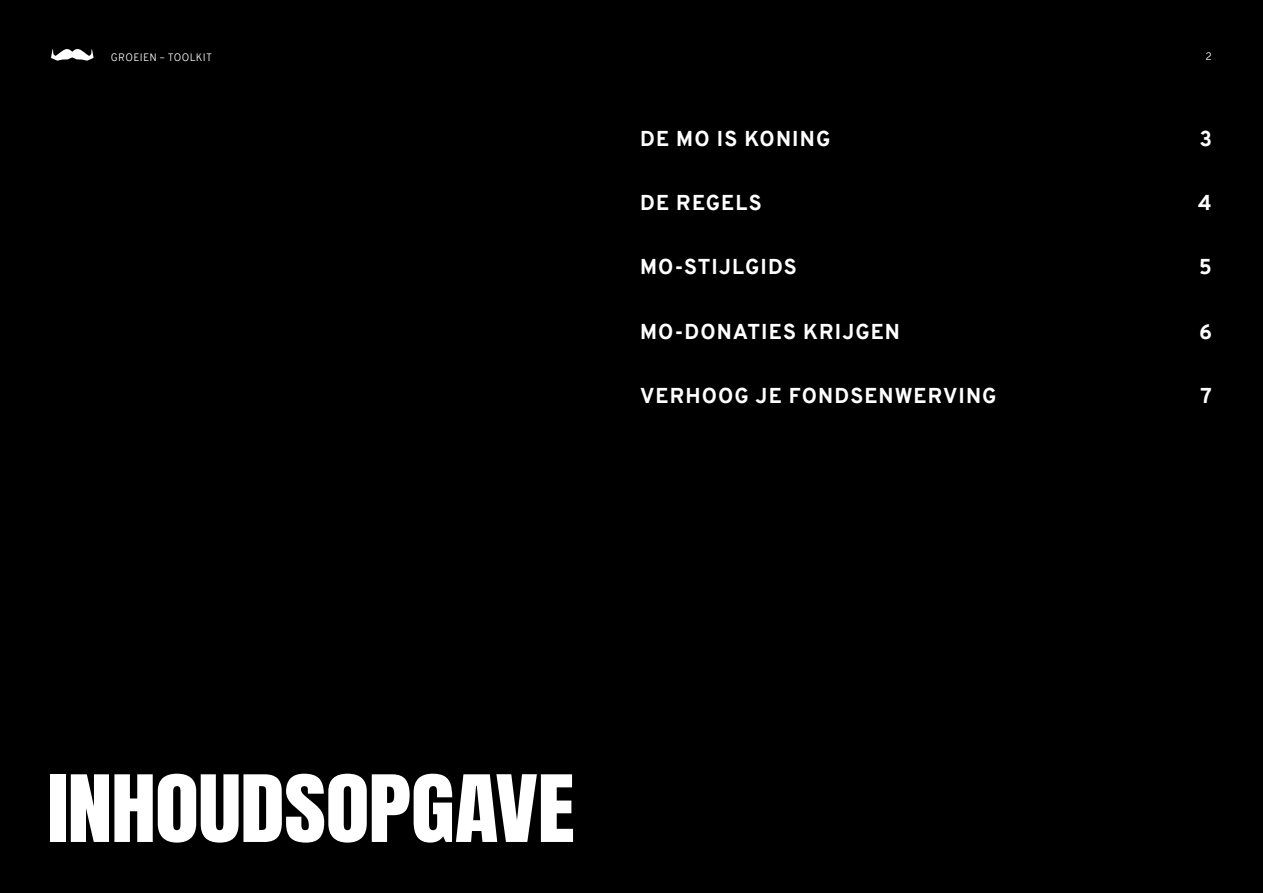
<style>
.page{position:relative;width:1263px;height:893px;background:#000}
.page>*{position:absolute;margin:0;border:0;box-sizing:border-box;transform-origin:0 0}
.t1{font:78.75px "Anton";letter-spacing:-.01em;color:#fff;scale:1.15 1}
.t2{font:800 21px "Overpass";letter-spacing:.05em;color:#fff}
.t3{font:300 10.5px "Overpass";letter-spacing:.03em;color:#fff}
</style>
<div class="page">
<svg style="left:51px;top:49px;width:43px;height:12px"></svg>
<p class="t3" style="left:111px;top:49px;width:103px">GROEIEN – TOOLKIT</p>
<p class="t3" style="left:1205px;top:49px;width:8px">2</p>
<p class="t2" style="left:640px;top:124px;width:192px">DE MO IS KONING</p>
<p class="t2" style="left:1199px;top:124px;width:14px">3</p>
<p class="t2" style="left:640px;top:188px;width:123px">DE REGELS</p>
<p class="t2" style="left:1198px;top:188px;width:15px">4</p>
<p class="t2" style="left:640px;top:252px;width:158px">MO-STIJLGIDS</p>
<p class="t2" style="left:1199px;top:252px;width:14px">5</p>
<p class="t2" style="left:640px;top:316px;width:261px">MO-DONATIES KRIJGEN</p>
<p class="t2" style="left:1199px;top:316px;width:14px">6</p>
<p class="t2" style="left:640px;top:381px;width:358px">VERHOOG JE FONDSENWERVING</p>
<p class="t2" style="left:1200px;top:381px;width:13px">7</p>
<h1 class="t1" style="left:48px;top:769px;width:460px">INHOUDSOPGAVE</h1>
</div>
